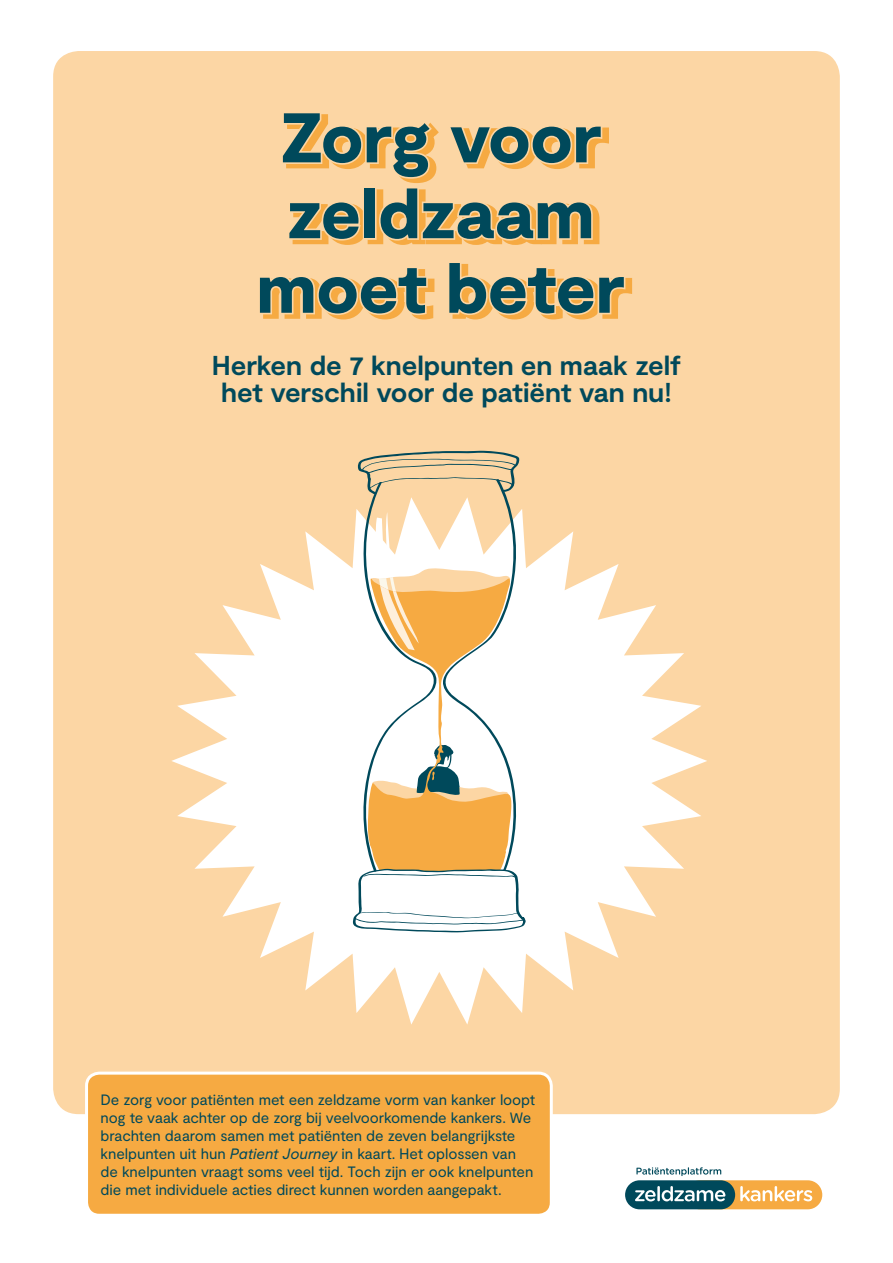
<style>
.page{position:relative;width:893px;height:1263px;background:#fff}
.page>*{position:absolute;margin:0;border:0;box-sizing:border-box;transform-origin:0 0}
.t1{font:900 70.05px/75.2px "Moderat";letter-spacing:-.01em;color:#00495b;text-align:center}
.t2{font:700 27.3px/27.3px "Moderat";letter-spacing:-.005em;color:#00495b;text-align:center}
.t3{font:15px/18px "Moderat";letter-spacing:-.005em;color:#00495b}
.s1{font-style:italic}
</style>
<div class="page">
<div style="left:53px;top:51px;width:787px;height:1063px;background:#fcd6a4;border-radius:26px"></div>
<svg style="left:171px;top:531px;width:536px;height:493px;fill:#fff"></svg>
<div style="left:685px;top:1180px;width:137px;height:29px;background:#f6aa42;border-radius:15px"></div>
<svg style="left:740px;top:1186px;width:72px;height:15px"></svg>
<div style="left:625px;top:1180px;width:110px;height:29px;background:#00495b;border-radius:15px"></div>
<svg style="left:635px;top:1186px;width:90px;height:15px"></svg>
<svg style="left:636px;top:1167px;width:85px;height:9px"></svg>
<svg style="left:286px;top:114px;width:323px;height:131px"></svg>
<svg style="left:263px;top:269px;width:172px;height:51px"></svg>
<svg style="left:452px;top:264px;width:181px;height:56px"></svg>
<svg style="left:353px;top:451px;width:173px;height:481px"></svg>
<div style="left:87px;top:1073px;width:464px;height:142px;background:#f6aa42;border-radius:13px"></div>
<div style="left:85px;top:1071px;width:468px;height:146px;border:3px solid #fff;border-radius:13px"></div>
<h1 class="t1" style="left:257px;top:104px;width:370px">Zorg voor zeldzaam moet beter</h1>
<h2 class="t2" style="left:212px;top:353px;width:471px">Herken de 7 knelpunten en maak zelf het verschil voor de patiënt van nu!</h2>
<p class="t3" style="left:101px;top:1091px;width:436px">De zorg voor patiënten met een zeldzame vorm van kanker loopt nog te vaak achter op de zorg bij veelvoorkomende kankers. We brachten daarom samen met patiënten de zeven belangrijkste knelpunten uit hun <span class="s1">Patient Journey</span> in kaart. Het oplossen van de knelpunten vraagt soms veel tijd. Toch zijn er ook knelpunten die met individuele acties direct kunnen worden aangepakt.</p>
</div>
